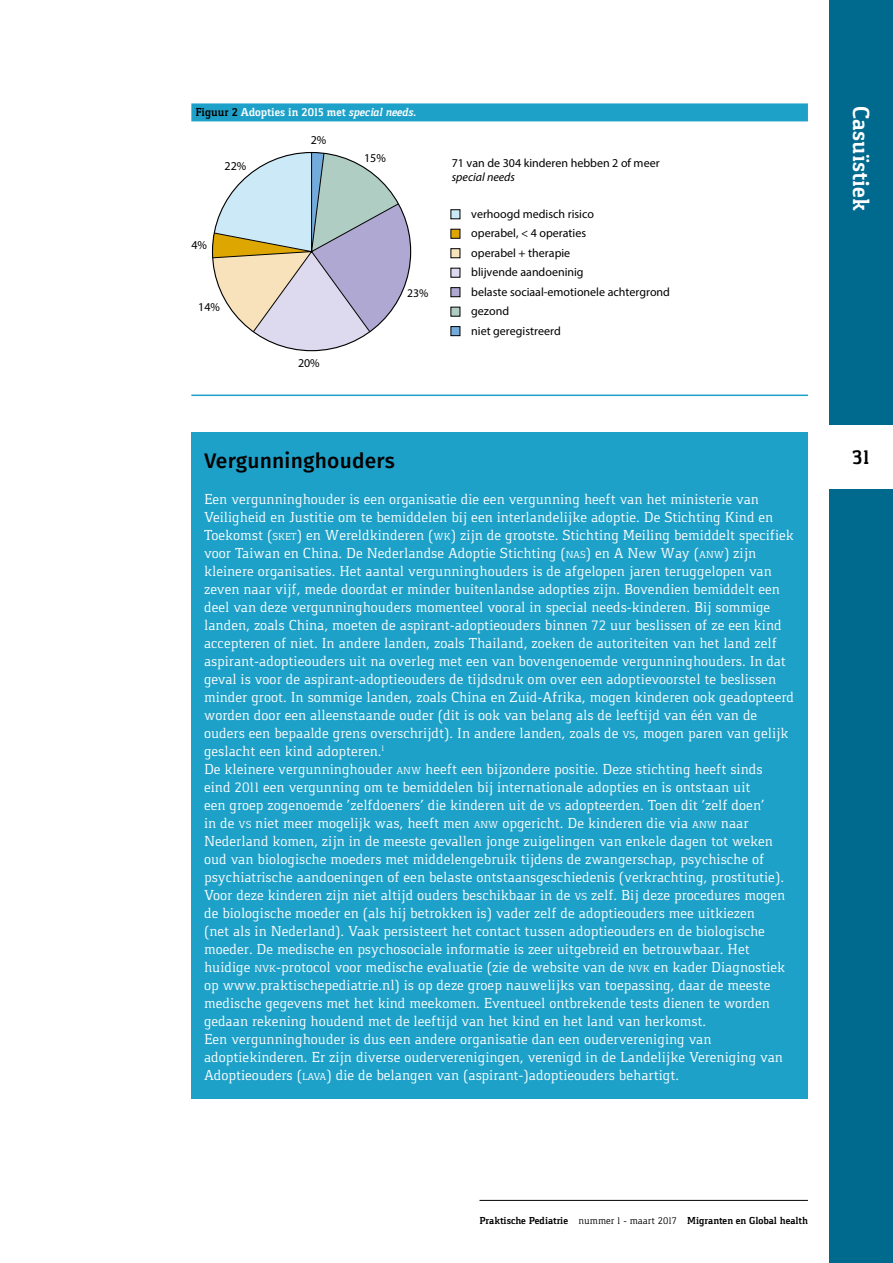
<style>
.page{position:relative;width:893px;height:1263px;background:#fff}
.page>*{position:absolute;margin:0;border:0;box-sizing:border-box;transform-origin:0 0}
.t1{font:700 24px "Gaspar";color:#fff}
.t2{font:21px "Fira Sans OT Medium";letter-spacing:.01em;color:#000}
.t3{font:700 21px "Gaspar";color:#000}
.t4{font:15px/18px "Gaspar";color:#fff}
.t5{font:12px/19.5px "Myriad Pro";color:#000}
.t6{font:700 12px "Gaspar";color:#fff}
.t7{font:italic 12px "Myriad Pro";color:#000}
.t8{font:11.7px "Myriad Pro";color:#000}
.t9{font:700 10.5px "Gaspar";color:#000}
.s1{color:#000}
.s2{font-style:italic}
.s3{font-size:10.5px}
.s4{font-style:inherit}
.s5{font-weight:400}
</style>
<div class="page">
<div style="left:829px;top:0;width:64px;height:1263px;background:#006a8e"></div>
<svg style="left:212px;top:152px;width:199px;height:199px"></svg>
<div style="left:450px;top:209px;width:10px;height:10px;background:#cce9f7;border:1px solid #000"></div>
<div style="left:450px;top:229px;width:10px;height:10px;background:#dea600;border:1px solid #000"></div>
<div style="left:450px;top:248px;width:10px;height:10px;background:#f7e2bb;border:1px solid #000"></div>
<svg style="left:450px;top:268px;width:10px;height:10px"></svg>
<div style="left:450px;top:287px;width:10px;height:10px;background:#afa8d3;border:1px solid #000"></div>
<svg style="left:450px;top:307px;width:10px;height:10px"></svg>
<div style="left:450px;top:326px;width:10px;height:10px;background:#74abdd;border:1px solid #000"></div>
<div style="left:191px;top:103px;width:617px;height:18px;background:#1ea1c9"></div>
<hr style="left:191px;top:395px;width:617px;height:1px;background:#1ea1c9">
<div style="left:191px;top:432px;width:617px;height:666px;background:#1ea1c9"></div>
<div style="left:829px;top:425px;width:64px;height:64px;background:#fff"></div>
<hr style="left:479px;top:1200px;width:329px;height:1px;background:#000">
<p class="t6" style="left:196px;top:105px;width:222px"><span class="s1">Figuur 2</span> Adopties in 2015 met <span class="s2">special needs.</span></p>
<p class="t5" style="left:311px;top:130px;width:17px">2%</p>
<p class="t5" style="left:364px;top:148px;width:23px">15%</p>
<p class="t5" style="left:224px;top:156px;width:23px">22%</p>
<p class="t5" style="left:452px;top:153px;width:209px">71 van de 304 kinderen hebben 2 of meer</p>
<p class="t7" style="left:452px;top:170px;width:65px">special needs</p>
<p class="t5" style="left:471px;top:204px;width:200px">verhoogd medisch risico<br>operabel, &lt; 4 operaties<br>operabel + therapie<br>blijvende aandoeninig<br>belaste sociaal-emotionele achtergrond gezond<br>niet geregistreerd</p>
<p class="t5" style="left:191px;top:235px;width:17px">4%</p>
<p class="t8" style="left:407px;top:286px;width:23px">23%</p>
<p class="t5" style="left:198px;top:297px;width:23px">14%</p>
<p class="t5" style="left:298px;top:353px;width:23px">20%</p>
<h2 class="t2" style="left:204px;top:446px;width:192px">Vergunninghouders</h2>
<p class="t4" style="left:204px;top:490px;width:592px">Een vergunninghouder is een organisatie die een vergunning heeft van het ministerie van Veiligheid en Justitie om te bemiddelen bij een interlandelijke adoptie. De Stichting Kind en Toekomst (<span class="s3">SKET</span>) en Wereldkinderen (<span class="s3">WK</span>) zijn de grootste. Stichting Meiling bemiddelt specifiek voor Taiwan en China. De Nederlandse Adoptie Stichting (<span class="s3">NAS</span>) en A New Way (<span class="s3">ANW</span>) zijn kleinere organisaties. Het aantal vergunninghouders is de afgelopen jaren teruggelopen van zeven naar vijf, mede doordat er minder buitenlandse adopties zijn. Bovendien bemiddelt een deel van deze vergunninghouders momenteel vooral in special needs-kinderen. Bij sommige landen, zoals China, moeten de aspirant-adoptieouders binnen 72 uur beslissen of ze een kind accepteren of niet. In andere landen, zoals Thailand, zoeken de autoriteiten van het land zelf aspirant-adoptieouders uit na overleg met een van bovengenoemde vergunninghouders. In dat geval is voor de aspirant-adoptieouders de tijdsdruk om over een adoptievoorstel te beslissen minder groot. In sommige landen, zoals China en Zuid-Afrika, mogen kinderen ook geadopteerd worden door een alleenstaande ouder (dit is ook van belang als de leeftijd van één van de ouders een bepaalde grens overschrijdt). In andere landen, zoals de <span class="s3">VS</span>, mogen paren van gelijk geslacht een kind adopteren.<sup>1<br></sup>De kleinere vergunninghouder <span class="s3">ANW</span> heeft een bijzondere positie. Deze stichting heeft sinds<br>eind 2011 een vergunning om te bemiddelen bij internationale adopties en is ontstaan uit<br>een groep zogenoemde ‘zelfdoeners’ die kinderen uit de <span class="s3">VS</span> adopteerden. Toen dit ‘zelf doen’<br>in de <span class="s3">VS</span> niet meer mogelijk was, heeft men <span class="s3">ANW</span> opgericht. De kinderen die via <span class="s3">ANW</span> naar Nederland komen, zijn in de meeste gevallen jonge zuigelingen van enkele dagen tot weken oud van biologische moeders met middelengebruik tijdens de zwangerschap, psychische of psychiatrische aandoeningen of een belaste ontstaansgeschiedenis (verkrachting, prostitutie).<br>Voor deze kinderen zijn niet altijd ouders beschikbaar in de <span class="s3">VS</span> zelf. Bij deze procedures mogen de biologische moeder en (als hij betrokken is) vader zelf de adoptieouders mee uitkiezen<br>(net als in Nederland). Vaak persisteert het contact tussen adoptieouders en de biologische moeder. De medische en psychosociale informatie is zeer uitgebreid en betrouwbaar. Het huidige <span class="s3">NVK</span><span class="s4">-</span>protocol voor medische evaluatie (zie de website van de <span class="s3">NVK</span> en kader Diagnostiek op www.praktischepediatrie.nl) is op deze groep nauwelijks van toepassing, daar de meeste medische gegevens met het kind meekomen. Eventueel ontbrekende tests dienen te worden gedaan rekening houdend met de leeftijd van het kind en het land van herkomst.<br>Een vergunninghouder is dus een andere organisatie dan een oudervereniging van adoptiekinderen. Er zijn diverse ouderverenigingen, verenigd in de Landelijke Vereniging van Adoptieouders (<span class="s3">LAVA</span>) die de belangen van (aspirant-)adoptieouders behartigt.</p>
<h1 class="t1" style="left:875px;top:106px;width:106px;rotate:90deg">Casuïstiek</h1>
<h2 class="t3" style="left:852px;top:445px;width:19px">31</h2>
<p class="t9" style="left:479px;top:1215px;width:330px">Praktische Pediatrie <span class="s5">nummer 1 - maart 2017</span> Migranten en Global health</p>
</div>
